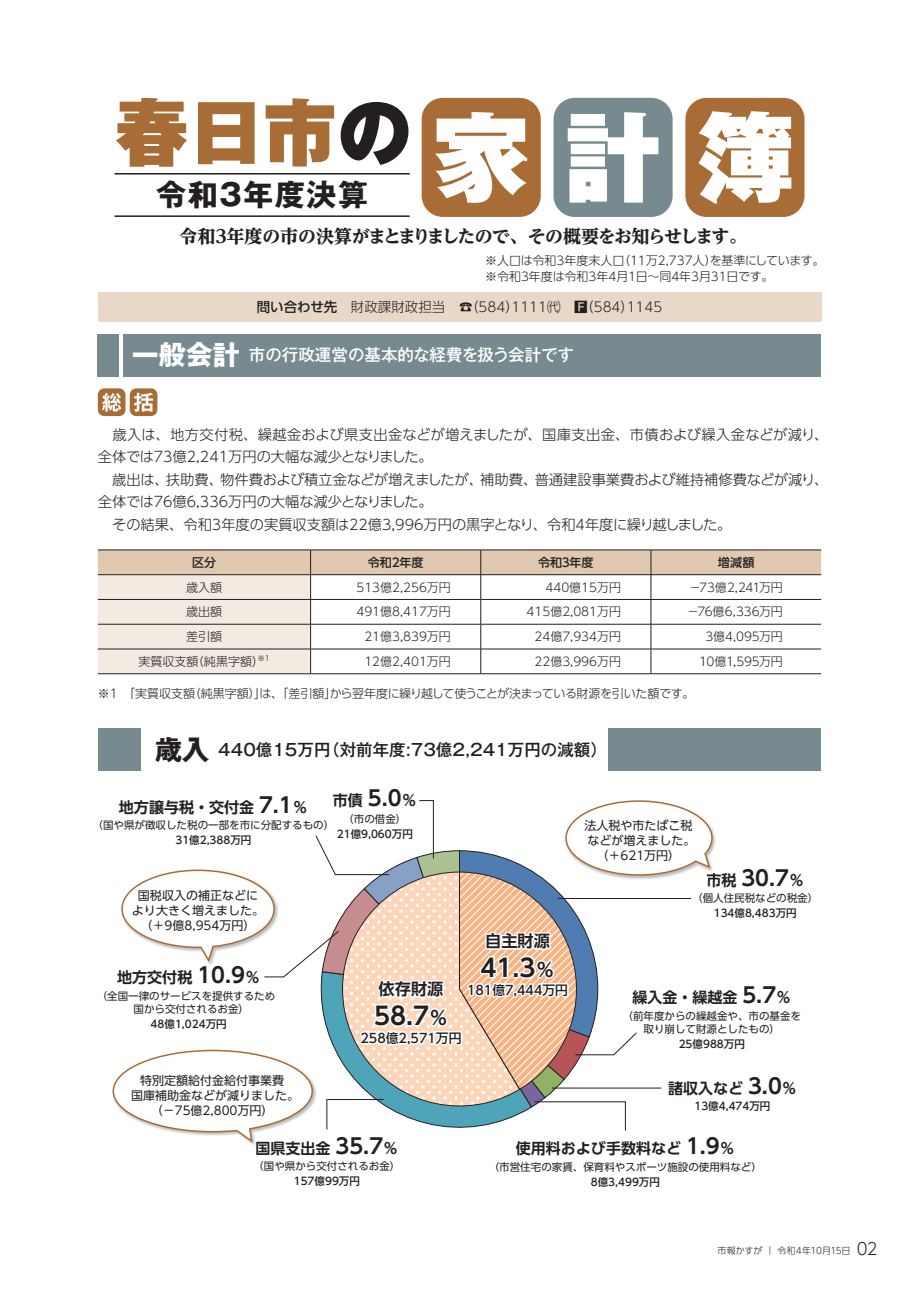
<style>
.page{position:relative;width:919px;height:1289px;background:#fff}
.page>*{position:absolute;margin:0;border:0;box-sizing:border-box;transform-origin:0 0}
.t1{font:700 30px "Gothic MB101 Pr 6";letter-spacing:.05em;color:#231f20}
.t2{font:700 27px "Gothic MB101 Pr 6";color:#fff}
.t3{font:700 27px "Gothic MB101 Pr 6";color:#231f20}
.t4{font:700 24.3px "UD Shin Go Pro De";color:#231f20}
.t5{font:700 21px "UD Shin Go Pro De";color:#231f20}
.t6{font:800 18px "UD Reimin Pr 6";letter-spacing:-.06em;color:#231f20}
.t7{font:500 16.5px "Gothic MB101 Pr 6";color:#231f20}
.t8{font:500 16.5px "Gothic MB101 Pr 6";color:#fff}
.t9{font:300 16.5px "UD Shin Go Pr 6";color:#231f20}
.t10{font:700 16.2px "UD Shin Go Pro De";color:#231f20}
.t11{font:700 15px "UD Shin Go Pro De";color:#231f20}
.t12{font:300 14.25px/22.5px "UD Shin Go Pr 6";color:#231f20}
.t13{font:300 14.25px "UD Shin Go Pr 6";letter-spacing:.03em;color:#231f20}
.t14{font:300 14.25px "UD Shin Go Pr 6";letter-spacing:-.02em;color:#231f20}
.t15{font:300 13.5px "UD Shin Go Pr 6";color:#231f20}
.t16{font:500 12.75px "UD Shin Go Pro";color:#231f20}
.t17{font:300 12px/16.5px "UD Shin Go Pr 6";color:#231f20}
.t18{font:12px/15px "UD Shin Go Pro";color:#231f20;text-align:center}
.t19{font:300 12px "UD Shin Go Pr 6";letter-spacing:-.035em;color:#231f20}
.t20{font:500 12px "UD Shin Go Pr 6";color:#231f20}
.t21{font:300 12px "UD Shin Go Pr 6";letter-spacing:-.03em;color:#231f20}
.t22{font:300 12px "UD Shin Go Pr 6";letter-spacing:-.02em;color:#231f20}
.t23{font:10.5px/13.5px "UD Shin Go Pro";color:#231f20;text-align:center}
.t24{font:500 10.5px "UD Shin Go Pro";color:#231f20}
.t25{font:300 9px "UD Shin Go Pr 6";letter-spacing:-.005em;color:#231f20}
.t26{font:300 7.5px "UD Shin Go Pr 6";color:#231f20}
.s1{font-weight:500}
.s2{font-size:15px}
.s3{font-size:18.9px}
</style>
<div class="page">
<svg style="left:112px;top:800px;width:605px;height:345px"></svg>
<div style="left:98px;top:292px;width:723px;height:30px;background:#e9d8c7"></div>
<div style="left:98px;top:388px;width:27px;height:28px;background:#a86d37;border-radius:6px"></div>
<svg style="left:102px;top:393px;width:19px;height:18px"></svg>
<div style="left:130px;top:388px;width:27px;height:28px;background:#a86d37;border-radius:6px"></div>
<svg style="left:134px;top:393px;width:19px;height:18px"></svg>
<hr style="left:98px;top:549px;width:212px;height:1px;background:#231f20">
<hr style="left:310px;top:549px;width:170px;height:1px;background:#231f20">
<hr style="left:480px;top:549px;width:171px;height:1px;background:#231f20">
<hr style="left:651px;top:549px;width:170px;height:1px;background:#231f20">
<hr style="left:98px;top:673px;width:212px;height:1px;background:#231f20">
<hr style="left:310px;top:673px;width:170px;height:1px;background:#231f20">
<hr style="left:480px;top:673px;width:171px;height:1px;background:#231f20">
<hr style="left:651px;top:673px;width:170px;height:1px;background:#231f20">
<svg style="left:98px;top:550px;width:723px;height:123px"></svg>
<div style="left:98px;top:334px;width:723px;height:42px;background:#768a90"></div>
<div style="left:98px;top:728px;width:42px;height:42px;background:#768a90"></div>
<div style="left:608px;top:728px;width:213px;height:42px;background:#768a90"></div>
<div style="left:421px;top:98px;width:119px;height:119px;background:#a86d37;border-radius:21px"></div>
<div style="left:553px;top:98px;width:119px;height:119px;background:#768a90;border-radius:21px"></div>
<div style="left:685px;top:98px;width:119px;height:119px;background:#a86d37;border-radius:21px"></div>
<svg style="left:435px;top:112px;width:92px;height:91px"></svg>
<svg style="left:567px;top:112px;width:91px;height:90px"></svg>
<svg style="left:698px;top:111px;width:93px;height:93px"></svg>
<svg style="left:116px;top:98px;width:71px;height:69px"></svg>
<svg style="left:198px;top:102px;width:56px;height:62px"></svg>
<svg style="left:265px;top:98px;width:69px;height:68px"></svg>
<svg style="left:340px;top:102px;width:68px;height:63px"></svg>
<hr style="left:114px;top:173px;width:296px;height:1px;background:#231f20">
<hr style="left:114px;top:215px;width:296px;height:2px;background:#231f20">
<h1 class="t1" style="left:156px;top:170px;width:213px">令和3年度決算</h1>
<h3 class="t6" style="left:179px;top:221px;width:37px">令和</h3>
<h3 class="t6" style="left:226px;top:221px;width:522px">年度の市の決算がまとまりましたので、その概要をお知らせします。</h3>
<h3 class="t6" style="left:212px;top:221px;width:19px">３</h3>
<p class="t17" style="left:618px;top:252px;width:208px">（11万2,737人を基準にしています。</p>
<p class="t17" style="left:704px;top:252px;width:13px">）</p>
<p class="t17" style="left:485px;top:252px;width:290px">※人口は令和3年度末人口<br>※令和3年度は令和3年4月1日〜同4年3月31日です。</p>
<p class="t15" style="left:511px;top:296px;width:124px">1111㈹　 )<span class="s1">F</span> 584(</p>
<p class="t15" style="left:257px;top:296px;width:264px"><span class="s1">問い合わせ先　</span>財政課財政担当　☎（584）</p>
<p class="t15" style="left:626px;top:296px;width:37px">1145</p>
<h2 class="t2" style="left:132px;top:333px;width:109px">一般会計</h2>
<h3 class="t8" style="left:249px;top:341px;width:326px">市の行政運営の基本的な経費を扱う会計です</h3>
<p class="t13" style="left:98px;top:423px;width:732px">　歳入は、地方交付税、繰越金および県支出金などが増えましたが、国庫支出金、市債および繰入金などが減り、</p>
<p class="t12" style="left:98px;top:445px;width:336px">全体では73億2,241万円の大幅な減少となりました。</p>
<p class="t12" style="left:534px;top:468px;width:295px">普通建設事業費および維持補修費などが減り、</p>
<p class="t14" style="left:220px;top:468px;width:264px">物件費および積立金などが増えましたが、</p>
<p class="t12" style="left:166px;top:468px;width:58px">扶助費、</p>
<p class="t12" style="left:98px;top:468px;width:635px">　歳出は、<br>全体では76億6,336万円の大幅な減少となりました。<br>　その結果、令和3年度の実質収支額は22億3,996万円の黒字となり、令和4年度に繰り越しました。</p>
<p class="t12" style="left:480px;top:468px;width:58px">補助費、</p>
<p class="t20" style="left:192px;top:552px;width:25px">区分</p>
<p class="t20" style="left:399px;top:552px;width:25px">年度</p>
<p class="t20" style="left:368px;top:552px;width:25px">令和</p>
<p class="t20" style="left:389px;top:552px;width:13px">２</p>
<p class="t20" style="left:569px;top:552px;width:25px">年度</p>
<p class="t20" style="left:538px;top:552px;width:25px">令和</p>
<p class="t20" style="left:560px;top:552px;width:13px">３</p>
<p class="t20" style="left:717px;top:552px;width:38px">増減額</p>
<p class="t17" style="left:186px;top:578px;width:37px">歳入額</p>
<p class="t17" style="left:356px;top:578px;width:96px">513億2,256万円</p>
<p class="t17" style="left:545px;top:578px;width:77px">440億15万円</p>
<p class="t21" style="left:689px;top:577px;width:95px">−73億2,241万円</p>
<p class="t17" style="left:186px;top:603px;width:37px">歳出額</p>
<p class="t17" style="left:356px;top:603px;width:96px">491億8,417万円</p>
<p class="t17" style="left:526px;top:603px;width:96px">415億2,081万円</p>
<p class="t22" style="left:687px;top:602px;width:97px">−76億6,336万円</p>
<p class="t17" style="left:186px;top:628px;width:37px">差引額</p>
<p class="t17" style="left:364px;top:628px;width:88px">21億3,839万円</p>
<p class="t17" style="left:534px;top:628px;width:88px">24億7,934万円</p>
<p class="t17" style="left:705px;top:628px;width:79px">3億4,095万円</p>
<p class="t26" style="left:265px;top:652px;width:6px">1</p>
<p class="t17" style="left:192px;top:652px;width:74px">（純黒字額）<sup>※</sup></p>
<p class="t17" style="left:138px;top:652px;width:61px">実質収支額</p>
<p class="t17" style="left:364px;top:652px;width:88px">12億2,401万円</p>
<p class="t17" style="left:534px;top:652px;width:88px">22億3,996万円</p>
<p class="t19" style="left:699px;top:651px;width:85px">10億1,595万円</p>
<p class="t19" style="left:259px;top:683px;width:436px">は、「差引額から翌年度に繰り越して使うことが決まっている財源を引いた額です。</p>
<p class="t17" style="left:98px;top:684px;width:99px">※1　「実質収支額</p>
<p class="t17" style="left:189px;top:684px;width:79px">（純黒字額）」</p>
<p class="t17" style="left:324px;top:684px;width:13px">」</p>
<h2 class="t3" style="left:155px;top:727px;width:55px">歳入</h2>
<h3 class="t7" style="left:323px;top:735px;width:285px">（対前年度:73億2,241万円の減額(</h3>
<h3 class="t7" style="left:218px;top:735px;width:114px">440億15万円</h3>
<h3 class="t5" style="left:368px;top:781px;width:50px">5.0<span class="s2">％</span></h3>
<p class="t11" style="left:333px;top:788px;width:31px">市債</p>
<p class="t23" style="left:343px;top:812px;width:65px">（市の借金(</p>
<p class="t24" style="left:337px;top:825px;width:78px">21億9,060万円</p>
<h3 class="t5" style="left:259px;top:787px;width:50px">7.1<span class="s2">％</span></h3>
<p class="t11" style="left:119px;top:794px;width:137px">地方譲与税・交付金</p>
<p class="t23" style="left:93px;top:818px;width:243px">（国や県が徴収した税の一部を市に分配するもの(</p>
<p class="t24" style="left:175px;top:831px;width:78px">31億2,388万円</p>
<p class="t18" style="left:132px;top:887px;width:133px">国税収入の補正などにより大きく増えました。（＋9億8,954万円(</p>
<h3 class="t5" style="left:197px;top:958px;width:64px">10.9<span class="s2">％</span></h3>
<p class="t11" style="left:117px;top:965px;width:76px">地方交付税</p>
<p class="t23" style="left:133px;top:988px;width:143px;text-align:left;text-indent:-37px">（全国一律のサービスを提供するため国から交付されるお金(</p>
<p class="t24" style="left:151px;top:1015px;width:78px">48億1,024万円</p>
<h3 class="t10" style="left:378px;top:975px;width:66px">依存財源</h3>
<h3 class="t4" style="left:374px;top:995px;width:76px">58.7<span class="s3">％</span></h3>
<p class="t16" style="left:360px;top:1027px;width:102px">258億2,571万円</p>
<h3 class="t10" style="left:485px;top:927px;width:66px">自主財源</h3>
<h3 class="t4" style="left:480px;top:947px;width:76px">41.3<span class="s3">％</span></h3>
<p class="t16" style="left:467px;top:979px;width:102px">181億7,444万円</p>
<p class="t18" style="left:584px;top:817px;width:112px">法人税や市たばこ税などが増えました。（＋621万円(</p>
<h3 class="t5" style="left:741px;top:860px;width:64px">30.7<span class="s2">％</span></h3>
<p class="t11" style="left:706px;top:867px;width:31px">市税</p>
<p class="t23" style="left:692px;top:891px;width:127px">（個人住民税などの税金(</p>
<p class="t24" style="left:713px;top:904px;width:84px">134億8,483万円</p>
<h3 class="t5" style="left:742px;top:978px;width:50px">5.7<span class="s2">％</span></h3>
<p class="t11" style="left:632px;top:985px;width:106px">繰入金・繰越金</p>
<p class="t23" style="left:622px;top:1008px;width:180px">（前年度からの繰越金や、市の基金を取り崩して財源としたもの(</p>
<p class="t24" style="left:678px;top:1035px;width:68px">25億988万円</p>
<p class="t18" style="left:131px;top:1072px;width:169px">特別定額給付金給付事業費<br>国庫補助金などが減りました。（－75億2,800万円(</p>
<h3 class="t5" style="left:335px;top:1128px;width:64px">35.7<span class="s2">％</span></h3>
<p class="t11" style="left:255px;top:1135px;width:76px">国県支出金</p>
<p class="t23" style="left:253px;top:1159px;width:148px">（国や県から交付されるお金(</p>
<p class="t24" style="left:294px;top:1172px;width:68px">157億99万円</p>
<h3 class="t5" style="left:748px;top:1068px;width:50px">3.0<span class="s2">％</span></h3>
<p class="t11" style="left:668px;top:1075px;width:76px">諸収入など</p>
<p class="t24" style="left:694px;top:1097px;width:78px">13億4,474万円</p>
<h3 class="t5" style="left:686px;top:1128px;width:50px">1.9<span class="s2">％</span></h3>
<p class="t11" style="left:516px;top:1136px;width:166px">使用料および手数料など</p>
<p class="t23" style="left:489px;top:1159px;width:274px">（市営住宅の家賃、保育料やスポーツ施設の使用料など(</p>
<p class="t24" style="left:590px;top:1172px;width:71px">8億3,499万円</p>
<p class="t25" style="left:717px;top:1242px;width:134px">市報かすが｜令和4年10月15日</p>
<h3 class="t9" style="left:856px;top:1235px;width:22px">02</h3>
</div>
